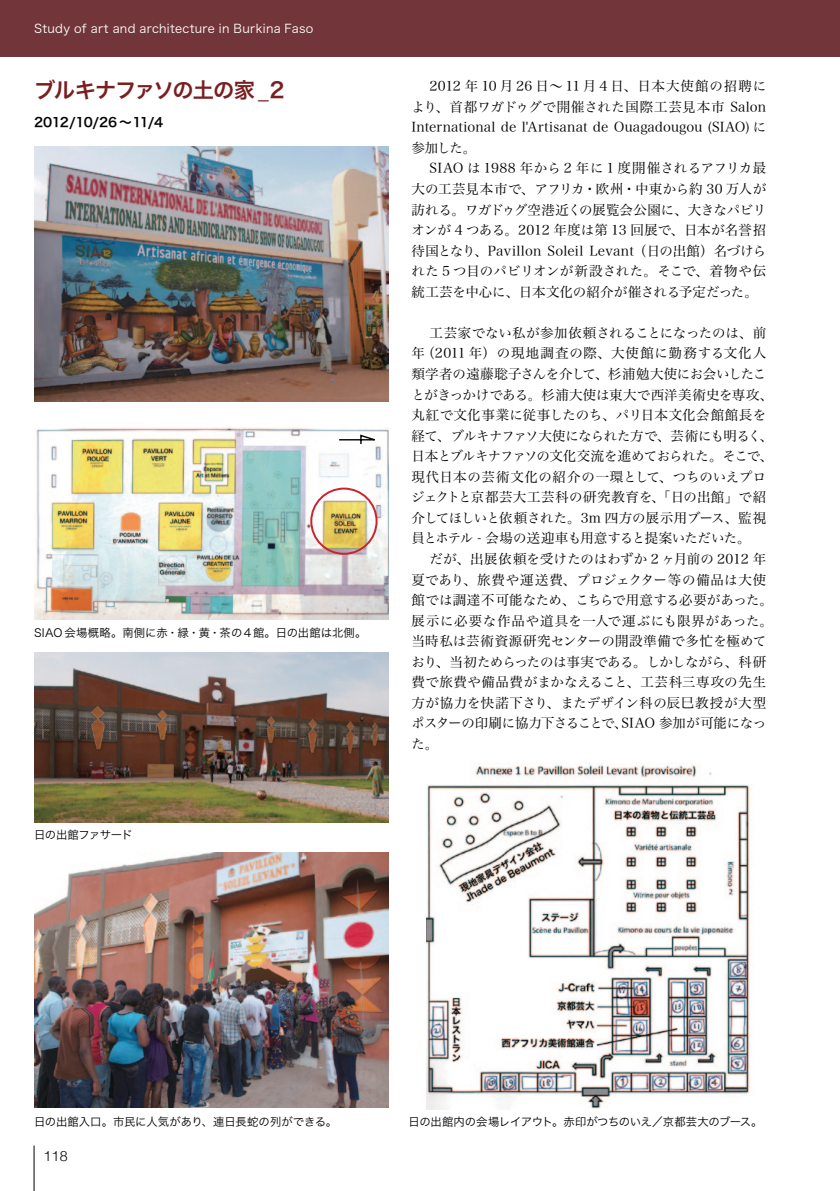
<style>
.page{position:relative;width:840px;height:1191px;background:#fff}
.page>*{position:absolute;margin:0;border:0;box-sizing:border-box;transform-origin:0 0}
.t1{font:21.2px "Hira Kaku Pro N W6";letter-spacing:-.055em;color:#791f22}
.t2{font:300 14.2px "Helvetica Neue";color:#030303}
.t3{font:13.4px/20.6px "Hira Min Pro W3";letter-spacing:.005em;color:#030303;text-align:justify}
.t4{font:12.8px "Hira Kaku Pro W6";letter-spacing:-.055em;color:#030303}
.t5{font:12px "Hira Kaku Pro W3";letter-spacing:.025em;color:#fff}
.t6{font:11.4px "Hira Kaku Pro W3";letter-spacing:-.025em;color:#030303}
.t7{font:11.4px "Hira Kaku Pro W3";letter-spacing:.015em;color:#030303}
.t8{font:11.4px "Hira Kaku Pro W3";letter-spacing:-.005em;color:#030303}
.t9{font:11.4px "Hira Kaku Pro W3";letter-spacing:-.035em;color:#030303}
</style>
<div class="page">
<div style="left:0;top:0;width:839px;height:57px;background:#723539"></div>
<hr style="left:34px;top:1145px;width:1px;height:46px;background:#030303">
<img style="left:34px;top:146px;width:354px;height:255px">
<img style="left:34px;top:852px;width:354px;height:255px">
<img style="left:34px;top:427px;width:354px;height:192px">
<img style="left:34px;top:652px;width:354px;height:170px">
<img style="left:426px;top:764px;width:324px;height:345px">
<svg style="left:337px;top:433px;width:46px;height:12px"></svg>
<div style="left:310px;top:487px;width:67px;height:68px;border:2px solid #cb242b;border-radius:50%"></div>
<p class="t5" style="left:34px;top:18px;width:281px">Study of art and architecture in Burkina Faso</p>
<h1 class="t1" style="left:34px;top:71px;width:252px">ブルキナファソの土の家 _2</h1>
<p class="t4" style="left:34px;top:111px;width:130px">2012/10/26 〜11/4</p>
<p class="t7" style="left:34px;top:622px;width:334px">SIAO会場概略。南側に赤・緑・黄・茶の4館。日の出館は北側。</p>
<p class="t9" style="left:34px;top:825px;width:100px">日の出館ファサード</p>
<p class="t3" style="left:411px;top:75px;width:356px;text-indent:18px">2012 年 10 月 26 日〜 11 月 4 日、日本大使館の招聘により、首都ワガドゥグで開催された国際工芸見本市 Salon International de l'Artisanat de Ouagadougou (SIAO) に参加した。</p>
<p class="t3" style="left:411px;top:157px;width:356px;text-indent:18px">SIAO は 1988 年から 2 年に 1 度開催されるアフリカ最大の工芸見本市で、アフリカ・欧州・中東から約 30 万人が訪れる。ワガドゥグ空港近くの展覧会公園に、大きなパビリオンが 4 つある。2012 年度は第 13 回展で、日本が名誉招待国となり、Pavillon Soleil Levant （日の出館）名づけられた 5 つ目のパビリオンが新設された。そこで、着物や伝統工芸を中心に、日本文化の紹介が催される予定だった。</p>
<p class="t3" style="left:411px;top:321px;width:363px;text-align:left;text-indent:18px">工芸家でない私が参加依頼されることになったのは、前年（2011 年）の現地調査の際、大使館に勤務する文化人類学者の遠藤聡子さんを介して、杉浦勉大使にお会いしたことがきっかけである。杉浦大使は東大で西洋美術史を専攻、丸紅で文化事業に従事したのち、パリ日本文化会館館長を経て、ブルキナファソ大使になられた方で、芸術にも明るく、日本とブルキナファソの文化交流を進めておられた。そこで、現代日本の芸術文化の紹介の一環として、つちのいえプロジェクトと京都芸大工芸科の研究教育を、「日の出館」で紹介してほしいと依頼された。3m 四方の展示用ブース、監視員とホテル - 会場の送迎車も用意すると提案いただいた。</p>
<p class="t3" style="left:411px;top:547px;width:363px;text-align:left;text-indent:18px">だが、出展依頼を受けたのはわずか 2 ヶ月前の 2012 年夏であり、旅費や運送費、プロジェクター等の備品は大使館では調達不可能なため、こちらで用意する必要があった。展示に必要な作品や道具を一人で運ぶにも限界があった。当時私は芸術資源研究センターの開設準備で多忙を極めており、当初ためらったのは事実である。しかしながら、科研費で旅費や備品費がまかなえること、工芸科三専攻の先生方が協力を快諾下さり、またデザイン科の辰巳教授が大型ポスターの印刷に協力下さることで、SIAO 参加が可能になった。</p>
<p class="t8" style="left:34px;top:1111px;width:304px">日の出館入口。市民に人気があり、連日長蛇の列ができる。</p>
<p class="t6" style="left:408px;top:1111px;width:355px">日の出館内の会場レイアウト。赤印がつちのいえ／京都芸大のブース。</p>
<p class="t2" style="left:44px;top:1144px;width:25px">118</p>
</div>
